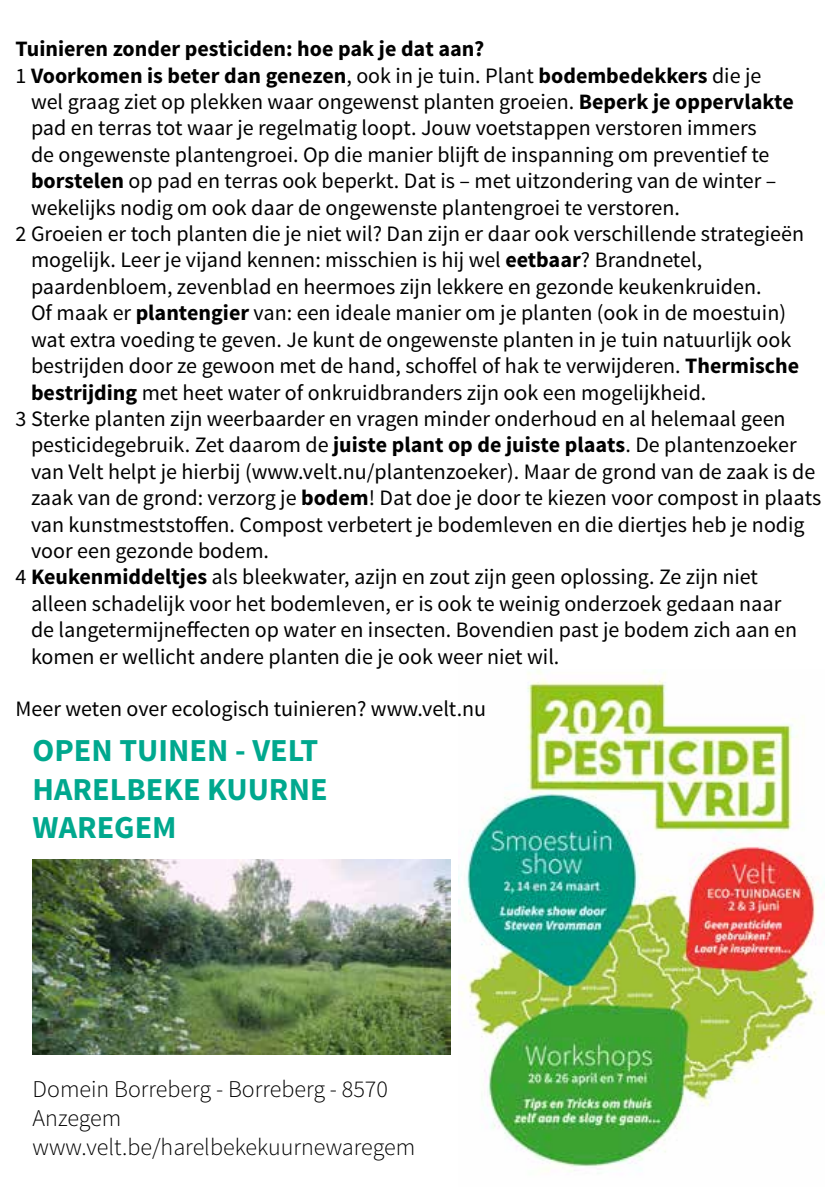
<style>
.page{position:relative;width:840px;height:1191px;background:#fff}
.page>*{position:absolute;margin:0;border:0;box-sizing:border-box;transform-origin:0 0}
.t1{font:700 32px/38.4px "Source Sans Pro";color:#00a88e}
.t2{font:300 24px/28.8px "Source Sans Pro";color:#000}
.t3{font:22px "Source Sans Pro";color:#000}
.t4{font:700 22px "Source Sans Pro";color:#000}
.s1{font-weight:400}
.s2{font-weight:700}
</style>
<div class="page">
<img style="left:458px;top:670px;width:365px;height:502px">
<img style="left:33px;top:859px;width:417px;height:195px">
<p class="t4" style="left:16px;top:35px;width:470px">Tuinieren zonder pesticiden: hoe pak je dat aan?</p>
<p class="t4" style="left:16px;top:61px;width:746px"><span class="s1">1</span> Voorkomen is beter dan genezen<span class="s1">, ook in je tuin. Plant</span> bodembedekkers <span class="s1">die je</span></p>
<p class="t3" style="left:31px;top:88px;width:763px">wel graag ziet op plekken waar ongewenst planten groeien. <span class="s2">Beperk je oppervlakte</span></p>
<p class="t3" style="left:31px;top:114px;width:726px">pad en terras tot waar je regelmatig loopt. Jouw voetstappen verstoren immers</p>
<p class="t3" style="left:31px;top:141px;width:739px">de ongewenste plantengroei. Op die manier blijft de inspanning om preventief te</p>
<p class="t3" style="left:31px;top:167px;width:746px"><span class="s2">borstelen</span> op pad en terras ook beperkt. Dat is – met uitzondering van de winter –</p>
<p class="t3" style="left:31px;top:194px;width:650px">wekelijks nodig om ook daar de ongewenste plantengroei te verstoren.</p>
<p class="t3" style="left:16px;top:220px;width:789px">2 Groeien er toch planten die je niet wil? Dan zijn er daar ook verschillende strategieën</p>
<p class="t3" style="left:31px;top:246px;width:672px">mogelijk. Leer je vijand kennen: misschien is hij wel <span class="s2">eetbaar</span>? Brandnetel,</p>
<p class="t3" style="left:31px;top:273px;width:731px">paardenbloem, zevenblad en heermoes zijn lekkere en gezonde keukenkruiden.</p>
<p class="t3" style="left:31px;top:299px;width:756px">Of maak er <span class="s2">plantengier</span> van: een ideale manier om je planten (ook in de moestuin)</p>
<p class="t3" style="left:31px;top:326px;width:761px">wat extra voeding te geven. Je kunt de ongewenste planten in je tuin natuurlijk ook</p>
<p class="t3" style="left:31px;top:352px;width:769px">bestrijden door ze gewoon met de hand, schoffel of hak te verwijderen. <span class="s2">Thermische</span></p>
<p class="t3" style="left:31px;top:378px;width:676px"><span class="s2">bestrijding</span> met heet water of onkruidbranders zijn ook een mogelijkheid.</p>
<p class="t3" style="left:16px;top:405px;width:771px">3 Sterke planten zijn weerbaarder en vragen minder onderhoud en al helemaal geen</p>
<p class="t3" style="left:31px;top:431px;width:766px">pesticidegebruik. Zet daarom de <span class="s2">juiste plant op de juiste plaats</span>. De plantenzoeker</p>
<p class="t3" style="left:31px;top:458px;width:785px">van Velt helpt je hierbij (www.velt.nu/plantenzoeker). Maar de grond van de zaak is de</p>
<p class="t3" style="left:31px;top:484px;width:791px">zaak van de grond: verzorg je <span class="s2">bodem</span>! Dat doe je door te kiezen voor compost in plaats</p>
<p class="t3" style="left:31px;top:510px;width:774px">van kunstmeststoffen. Compost verbetert je bodemleven en die diertjes heb je nodig</p>
<p class="t3" style="left:31px;top:537px;width:239px">voor een gezonde bodem.</p>
<p class="t3" style="left:16px;top:563px;width:743px">4 <span class="s2">Keukenmiddeltjes</span> als bleekwater, azijn en zout zijn geen oplossing. Ze zijn niet</p>
<p class="t3" style="left:31px;top:590px;width:751px">alleen schadelijk voor het bodemleven, er is ook te weinig onderzoek gedaan naar</p>
<p class="t3" style="left:31px;top:616px;width:767px">de langetermijneffecten op water en insecten. Bovendien past je bodem zich aan en</p>
<p class="t3" style="left:31px;top:642px;width:529px">komen er wellicht andere planten die je ook weer niet wil.</p>
<p class="t3" style="left:16px;top:695px;width:472px">Meer weten over ecologisch tuinieren? www.velt.nu</p>
<h1 class="t1" style="left:33px;top:732px;width:296px">OPEN TUINEN - VELT<br>HARELBEKE KUURNE<br>WAREGEM</h1>
<p class="t2" style="left:33px;top:1075px;width:384px">Domein Borreberg - Borreberg - 8570<br>Anzegem www.velt.be/harelbekekuurnewaregem</p>
</div>
